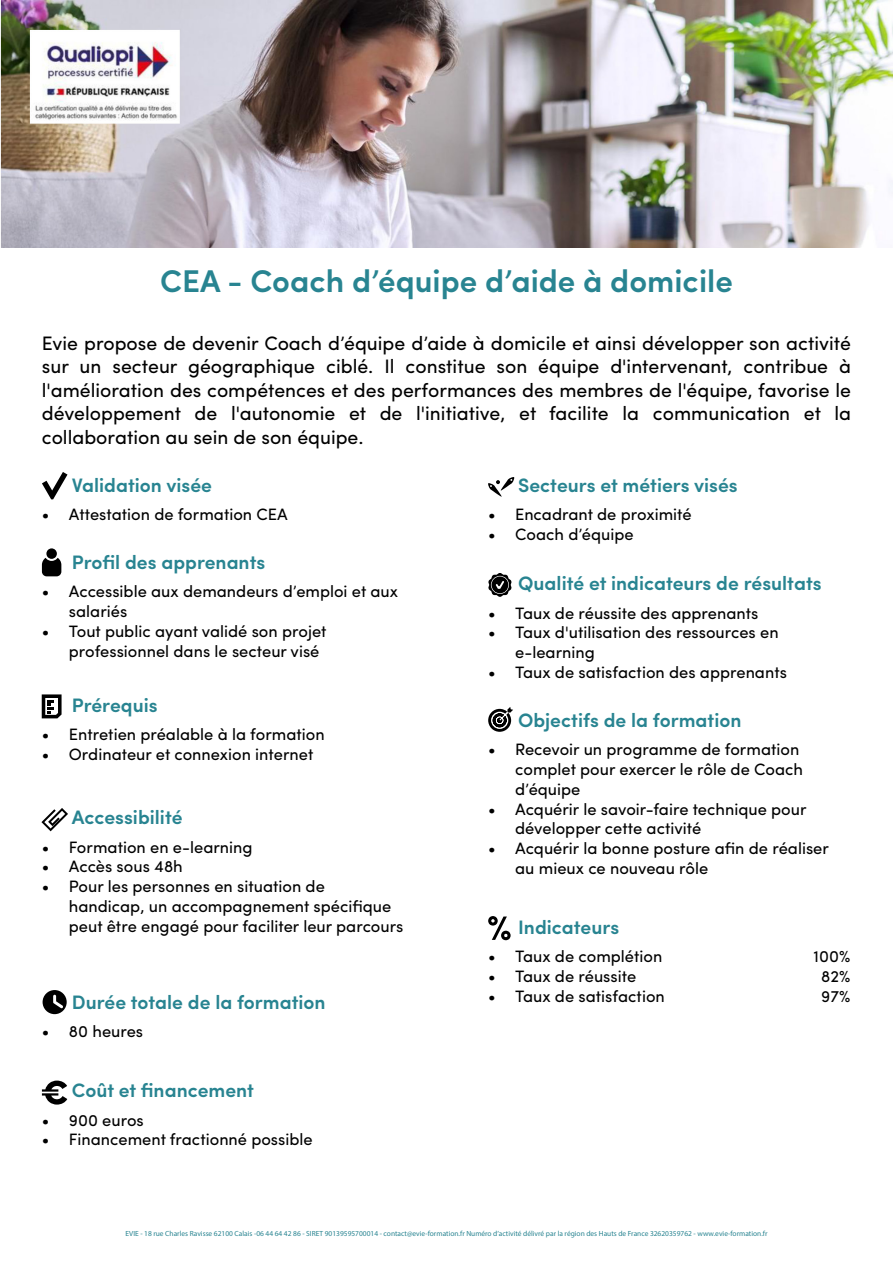
<style>
.page{position:relative;width:893px;height:1263px;background:#fff}
.page>*{position:absolute;margin:0;border:0;box-sizing:border-box;transform-origin:0 0}
.t1{font:600 31.5px "Sofia Pro";color:#288491}
.t2{font:19.5px/23.4px "Sofia Pro";color:#000;text-align:justify}
.t3{font:600 19.5px "Sofia Pro";color:#288491}
.t4{font:16.5px/19.8px "Sofia Pro";color:#000}
.t5{font:7.5px "Myriad Pro";color:#288491}
</style>
<div class="page">
<img style="left:0;top:0;width:893px;height:248px">
<svg style="left:42px;top:472px;width:26px;height:27px"></svg>
<svg style="left:42px;top:548px;width:19px;height:28px"></svg>
<svg style="left:42px;top:694px;width:20px;height:24px"></svg>
<svg style="left:41px;top:808px;width:27px;height:23px"></svg>
<svg style="left:43px;top:990px;width:24px;height:24px"></svg>
<svg style="left:42px;top:1080px;width:25px;height:24px"></svg>
<svg style="left:488px;top:477px;width:26px;height:20px"></svg>
<svg style="left:488px;top:573px;width:24px;height:24px"></svg>
<svg style="left:488px;top:707px;width:25px;height:25px"></svg>
<svg style="left:488px;top:916px;width:23px;height:24px"></svg>
<h1 class="t1" style="left:160px;top:257px;width:574px">CEA - Coach d’équipe d’aide à domicile</h1>
<p class="t2" style="left:42px;top:330px;width:811px">Evie propose de devenir Coach d’équipe d’aide à domicile et ainsi développer son activité sur un secteur géographique ciblé. Il constitue son équipe d'intervenant, contribue à l'amélioration des compétences et des performances des membres de l'équipe, favorise le développement de l'autonomie et de l'initiative, et facilite la communication et la collaboration au sein de son équipe.</p>
<p class="t3" style="left:72px;top:470px;width:142px">Validation visée</p>
<p class="t4" style="left:42px;top:503px;width:247px">• Attestation de formation CEA</p>
<p class="t3" style="left:72px;top:547px;width:195px">Profil des apprenants</p>
<p class="t4" style="left:69px;top:580px;width:331px;text-indent:-27px">• Accessible aux demandeurs d’emploi et aux salariés</p>
<p class="t4" style="left:69px;top:620px;width:259px;text-indent:-27px">• Tout public ayant validé son projet professionnel dans le secteur visé</p>
<p class="t3" style="left:72px;top:690px;width:87px">Prérequis</p>
<p class="t4" style="left:42px;top:723px;width:284px">• Entretien préalable à la formation</p>
<p class="t4" style="left:42px;top:743px;width:273px">• Ordinateur et connexion internet</p>
<p class="t3" style="left:72px;top:803px;width:112px">Accessibilité</p>
<p class="t4" style="left:42px;top:836px;width:212px">• Formation en e-learning</p>
<p class="t4" style="left:42px;top:855px;width:142px">• Accès sous 48h</p>
<p class="t4" style="left:69px;top:875px;width:336px;text-indent:-27px">• Pour les personnes en situation de handicap, un accompagnement spécifique peut être engagé pour faciliter leur parcours</p>
<p class="t3" style="left:72px;top:987px;width:255px">Durée totale de la formation</p>
<p class="t4" style="left:42px;top:1020px;width:103px">• 80 heures</p>
<p class="t3" style="left:72px;top:1076px;width:184px">Coût et financement</p>
<p class="t4" style="left:42px;top:1109px;width:103px">• 900 euros</p>
<p class="t4" style="left:42px;top:1128px;width:272px">• Financement fractionné possible</p>
<p class="t3" style="left:518px;top:470px;width:221px">Secteurs et métiers visés</p>
<p class="t4" style="left:488px;top:503px;width:205px">• Encadrant de proximité</p>
<p class="t4" style="left:488px;top:523px;width:147px">• Coach d’équipe</p>
<p class="t3" style="left:518px;top:569px;width:305px">Qualité et indicateurs de résultats</p>
<p class="t4" style="left:488px;top:602px;width:272px">• Taux de réussite des apprenants</p>
<p class="t4" style="left:515px;top:622px;width:265px;text-indent:-27px">• Taux d'utilisation des ressources en e-learning</p>
<p class="t4" style="left:488px;top:661px;width:300px">• Taux de satisfaction des apprenants</p>
<p class="t3" style="left:518px;top:705px;width:225px">Objectifs de la formation</p>
<p class="t4" style="left:515px;top:738px;width:289px;text-indent:-27px">• Recevoir un programme de formation complet pour exercer le rôle de Coach d’équipe</p>
<p class="t4" style="left:515px;top:798px;width:293px;text-indent:-27px">• Acquérir le savoir-faire technique pour développer cette activité</p>
<p class="t4" style="left:515px;top:837px;width:315px;text-indent:-27px">• Acquérir la bonne posture afin de réaliser au mieux ce nouveau rôle</p>
<p class="t3" style="left:518px;top:912px;width:103px">Indicateurs</p>
<p class="t4" style="left:488px;top:945px;width:176px">• Taux de complétion</p>
<p class="t4" style="left:488px;top:965px;width:150px">• Taux de réussite</p>
<p class="t4" style="left:488px;top:985px;width:178px">• Taux de satisfaction</p>
<p class="t4" style="left:814px;top:945px;width:38px;text-align:center">100%<br>82%<br>97%</p>
<p class="t5" style="left:125px;top:1229px;width:643px">EVIE - 18 rue Charles Ravisse 62100 Calais -06 44 64 42 86 - SIRET 90139595700014 - contact@evie-formation.fr Numéro d’activité délivré par la région des Hauts de France 32620359762 - www.evie-formation.fr</p>
</div>
